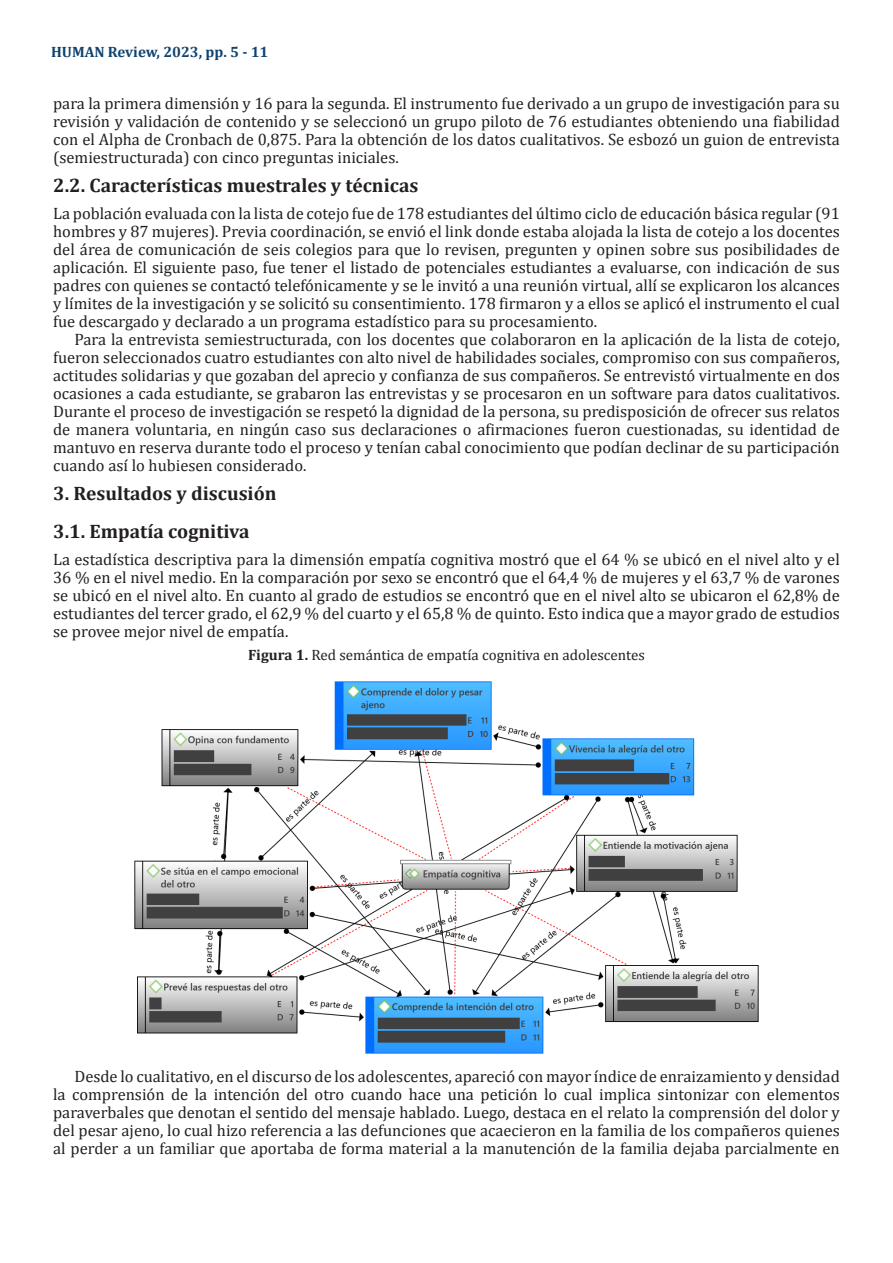
<style>
.page{position:relative;width:893px;height:1263px;background:#fff}
.page>*{position:absolute;margin:0;border:0;box-sizing:border-box;transform-origin:0 0}
.Titulo_2{font:700 19.5px "Cambria";color:#231f20}
.Titulo_1{font:700 19.5px "Cambria";color:#231f20}
.Parrafo-Arranque{font:16.5px/18px "Cambria";color:#231f20;text-align:justify}
.Parrafos-siguientes{font:16.5px/18px "Cambria";color:#231f20;text-align:justify}
.Fuente-Tablas{font:15px "Cambria";color:#231f20}
.t1{font:700 15px "Cambria";color:#104370}
.s1{font-weight:700}
</style>
<div class="page">
<img style="left:134px;top:681px;width:625px;height:373px">
<p class="t1" style="left:51px;top:41px;width:219px">HUMAN Review, 2023, pp. 5 - 11</p>
<p class="Parrafo-Arranque" style="left:53px;top:94px;width:788px">para la primera dimensión y 16 para la segunda. El instrumento fue derivado a un grupo de investigación para su revisión y validación de contenido y se seleccionó un grupo piloto de 76 estudiantes obteniendo una fiabilidad con el Alpha de Cronbach de 0,875. Para la obtención de los datos cualitativos. Se esbozó un guion de entrevista (semiestructurada) con cinco preguntas iniciales.</p>
<p class="Titulo_2" style="left:53px;top:172px;width:367px">2.2. Características muestrales y técnicas</p>
<p class="Parrafo-Arranque" style="left:53px;top:204px;width:788px">La población evaluada con la lista de cotejo fue de 178 estudiantes del último ciclo de educación básica regular (91 hombres y 87 mujeres). Previa coordinación, se envió el link donde estaba alojada la lista de cotejo a los docentes del área de comunicación de seis colegios para que lo revisen, pregunten y opinen sobre sus posibilidades de aplicación. El siguiente paso, fue tener el listado de potenciales estudiantes a evaluarse, con indicación de sus padres con quienes se contactó telefónicamente y se le invitó a una reunión virtual, allí se explicaron los alcances y límites de la investigación y se solicitó su consentimiento. 178 firmaron y a ellos se aplicó el instrumento el cual fue descargado y declarado a un programa estadístico para su procesamiento.</p>
<p class="Parrafos-siguientes" style="left:53px;top:330px;width:788px;text-indent:21px">Para la entrevista semiestructurada, con los docentes que colaboraron en la aplicación de la lista de cotejo, fueron seleccionados cuatro estudiantes con alto nivel de habilidades sociales, compromiso con sus compañeros, actitudes solidarias y que gozaban del aprecio y confianza de sus compañeros. Se entrevistó virtualmente en dos ocasiones a cada estudiante, se grabaron las entrevistas y se procesaron en un software para datos cualitativos.<br>Durante el proceso de investigación se respetó la dignidad de la persona, su predisposición de ofrecer sus relatos de manera voluntaria, en ningún caso sus declaraciones o afirmaciones fueron cuestionadas, su identidad de mantuvo en reserva durante todo el proceso y tenían cabal conocimiento que podían declinar de su participación cuando así lo hubiesen considerado.</p>
<p class="Titulo_1" style="left:53px;top:480px;width:225px">3. Resultados y discusión</p>
<p class="Titulo_2" style="left:53px;top:518px;width:198px">3.1. Empatía cognitiva</p>
<p class="Parrafo-Arranque" style="left:53px;top:550px;width:788px">La estadística descriptiva para la dimensión empatía cognitiva mostró que el 64 % se ubicó en el nivel alto y el 36 % en el nivel medio. En la comparación por sexo se encontró que el 64,4 % de mujeres y el 63,7 % de varones se ubicó en el nivel alto. En cuanto al grado de estudios se encontró que en el nivel alto se ubicaron el 62,8% de estudiantes del tercer grado, el 62,9 % del cuarto y el 65,8 % de quinto. Esto indica que a mayor grado de estudios se provee mejor nivel de empatía.</p>
<p class="Fuente-Tablas" style="left:248px;top:646px;width:398px"><span class="s1">Figura 1.</span> Red semántica de empatía cognitiva en adolescentes</p>
<p class="Parrafos-siguientes" style="left:53px;top:1067px;width:788px;text-indent:21px">Desde lo cualitativo, en el discurso de los adolescentes, apareció con mayor índice de enraizamiento y densidad la comprensión de la intención del otro cuando hace una petición lo cual implica sintonizar con elementos paraverbales que denotan el sentido del mensaje hablado. Luego, destaca en el relato la comprensión del dolor y del pesar ajeno, lo cual hizo referencia a las defunciones que acaecieron en la familia de los compañeros quienes al perder a un familiar que aportaba de forma material a la manutención de la familia dejaba parcialmente en</p>
</div>
